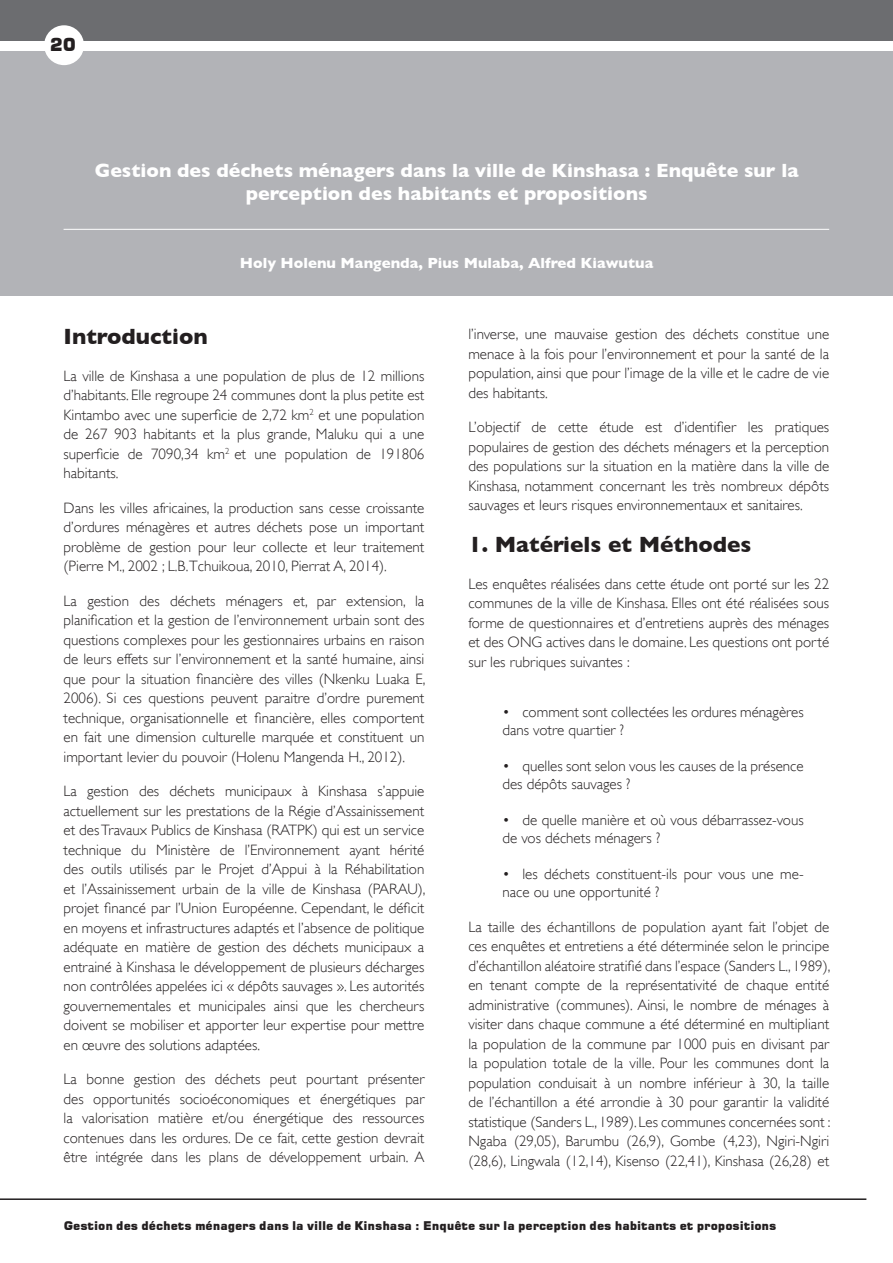
<style>
.page{position:relative;width:893px;height:1263px;background:#fff}
.page>*{position:absolute;margin:0;border:0;box-sizing:border-box;transform-origin:0 0}
.Titre_1{font:700 22.5px "Gill Sans";color:#231f20}
._01_Titre_principal{font:700 19.5px/23.4px "Gill Sans";color:#fff;text-align:center}
.t1{font:18px "Square 721 Blk Normal";color:#231f20}
.t2{font:300 15px/19.5px "Gill Sans";color:#231f20;text-align:justify}
._06_Auteurs_blanc{font:700 15px "Gill Sans";color:#fff}
.t3{font:12px "Square 721 Blk Normal";color:#231f20}
</style>
<div class="page">
<div style="left:0;top:51px;width:893px;height:245px;background:#b2b3b7"></div>
<div style="left:0;top:0;width:893px;height:40px;background:#6c6d70"></div>
<hr style="left:64px;top:229px;width:765px;height:1px;background:#fff">
<div style="left:44px;top:25px;width:40px;height:40px;background:#fff;border-radius:50%"></div>
<hr style="left:0;top:1198px;width:866px;height:2px;background:#231f20">
<p class="t1" style="left:50px;top:34px;width:28px">20</p>
<p class="_01_Titre_principal" style="left:95px;top:158px;width:705px">Gestion des déchets ménagers dans la ville de Kinshasa : Enquête sur la perception des habitants et propositions</p>
<p class="_06_Auteurs_blanc" style="left:240px;top:254px;width:415px">Holy Holenu Mangenda, Pius Mulaba, Alfred Kiawutua</p>
<p class="Titre_1" style="left:64px;top:323px;width:146px">Introduction</p>
<p class="t2" style="left:64px;top:366px;width:362px">La ville de Kinshasa a une population de plus de 12 millions d’habitants. Elle regroupe 24 communes dont la plus petite est Kintambo avec une superficie de 2,72 km<sup>2</sup> et une population de 267 903 habitants et la plus grande, Maluku qui a une superficie de 7090,34 km<sup>2</sup> et une population de 191806 habitants.</p>
<p class="t2" style="left:64px;top:498px;width:362px">Dans les villes africaines, la production sans cesse croissante d’ordures ménagères et autres déchets pose un important problème de gestion pour leur collecte et leur traitement (Pierre M., 2002 ; L.B.Tchuikoua, 2010, Pierrat A, 2014).</p>
<p class="t2" style="left:64px;top:591px;width:363px">La gestion des déchets ménagers et, par extension, la planification et la gestion de l’environnement urbain sont des questions complexes pour les gestionnaires urbains en raison de leurs effets sur l’environnement et la santé humaine, ainsi que pour la situation financière des villes (Nkenku Luaka E, 2006). Si ces questions peuvent paraitre d’ordre purement technique, organisationnelle et financière, elles comportent en fait une dimension culturelle marquée et constituent un important levier du pouvoir (Holenu Mangenda H., 2012).</p>
<p class="t2" style="left:64px;top:782px;width:363px">La gestion des déchets municipaux à Kinshasa s’appuie actuellement sur les prestations de la Régie d’Assainissement et des Travaux Publics de Kinshasa (RATPK) qui est un service technique du Ministère de l’Environnement ayant hérité des outils utilisés par le Projet d’Appui à la Réhabilitation et l’Assainissement urbain de la ville de Kinshasa (PARAU), projet financé par l’Union Européenne. Cependant, le déficit en moyens et infrastructures adaptés et l’absence de politique adéquate en matière de gestion des déchets municipaux a entrainé à Kinshasa le développement de plusieurs décharges non contrôlées appelées ici « dépôts sauvages ». Les autorités gouvernementales et municipales ainsi que les chercheurs doivent se mobiliser et apporter leur expertise pour mettre en œuvre des solutions adaptées.</p>
<p class="t2" style="left:64px;top:1070px;width:362px">La bonne gestion des déchets peut pourtant présenter des opportunités socioéconomiques et énergétiques par la valorisation matière et/ou énergétique des ressources contenues dans les ordures. De ce fait, cette gestion devrait être intégrée dans les plans de développement urbain. A</p>
<p class="t2" style="left:468px;top:324px;width:362px">l’inverse, une mauvaise gestion des déchets constitue une menace à la fois pour l’environnement et pour la santé de la population, ainsi que pour l’image de la ville et le cadre de vie des habitants.</p>
<p class="t2" style="left:468px;top:417px;width:362px">L’objectif de cette étude est d’identifier les pratiques populaires de gestion des déchets ménagers et la perception des populations sur la situation en la matière dans la ville de Kinshasa, notamment concernant les très nombreux dépôts sauvages et leurs risques environnementaux et sanitaires.</p>
<p class="Titre_1" style="left:468px;top:531px;width:285px">1. Matériels et Méthodes</p>
<p class="t2" style="left:468px;top:574px;width:362px">Les enquêtes réalisées dans cette étude ont porté sur les 22 communes de la ville de Kinshasa. Elles ont été réalisées sous forme de questionnaires et d’entretiens auprès des ménages et des ONG actives dans le domaine. Les questions ont porté sur les rubriques suivantes :</p>
<p class="t2" style="left:502px;top:703px;width:303px;line-height:18px">• comment sont collectées les ordures ménagères dans votre quartier ?</p>
<p class="t2" style="left:502px;top:757px;width:303px;line-height:18px">• quelles sont selon vous les causes de la présence des dépôts sauvages ?</p>
<p class="t2" style="left:502px;top:811px;width:303px;line-height:18px">• de quelle manière et où vous débarrassez-vous de vos déchets ménagers ?</p>
<p class="t2" style="left:502px;top:865px;width:303px;line-height:18px">• les déchets constituent-ils pour vous une me&shy;nace ou une opportunité ?</p>
<p class="t2" style="left:468px;top:917px;width:363px">La taille des échantillons de population ayant fait l’objet de ces enquêtes et entretiens a été déterminée selon le principe d’échantillon aléatoire stratifié dans l’espace (Sanders L., 1989), en tenant compte de la représentativité de chaque entité administrative (communes). Ainsi, le nombre de ménages à visiter dans chaque commune a été déterminé en multipliant la population de la commune par 1000 puis en divisant par la population totale de la ville. Pour les communes dont la population conduisait à un nombre inférieur à 30, la taille de l’échantillon a été arrondie à 30 pour garantir la validité statistique (Sanders L., 1989). Les communes concernées sont :<br>Ngaba (29,05), Barumbu (26,9), Gombe (4,23), Ngiri-Ngiri (28,6), Lingwala (12,14), Kisenso (22,41), Kinshasa (26,28) et</p>
<p class="t3" style="left:64px;top:1219px;width:714px">Gestion des déchets ménagers dans la ville de Kinshasa : Enquête sur la perception des habitants et propositions</p>
</div>
